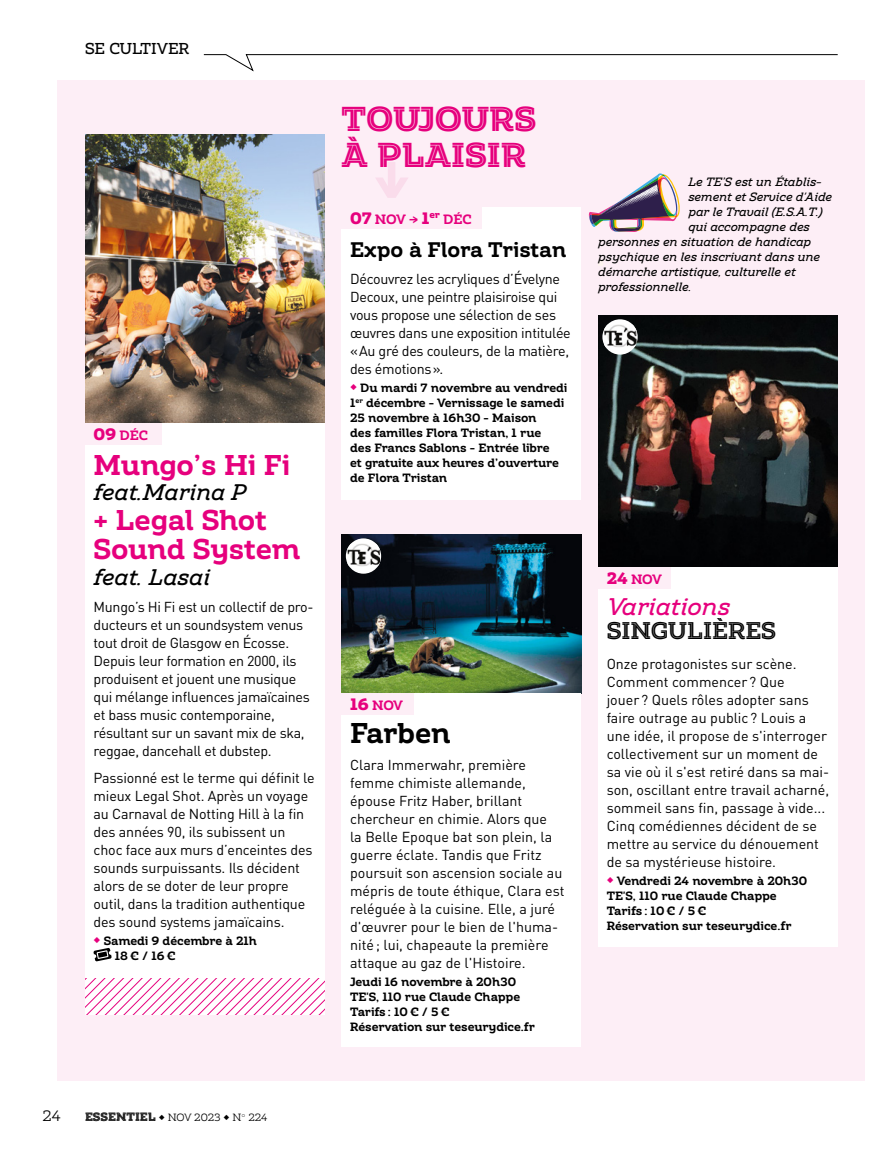
<style>
.page{position:relative;width:893px;height:1149px;background:#fff}
.page>*{position:absolute;margin:0;border:0;box-sizing:border-box;transform-origin:0 0}
.t1{font:800 34.5px/36px "Amazing Slab Inline";color:#e6007d}
.t2{font:700 28.5px/29.2px "Amazing Slab";letter-spacing:-.005em;color:#e6007d}
.t3{font:700 28.5px "Amazing Slab";letter-spacing:-.015em;color:#000}
.t4{font:700 24px "Amazing Slab Inline";color:#000}
.t5{font:italic 500 24px "Amazing Slab";color:#e6007d}
.t6{font:italic 500 22.5px "Amazing Slab";color:#000}
.t7{font:700 21px "Amazing Slab";color:#000}
.t8{font:500 15.75px "Amazing Slab";color:#000}
.t9{font:15px "Amazing Slab";color:#000}
.t10{font:14.25px/18px "DIN Pro";letter-spacing:-.01em;color:#000}
.t11{font:700 13.5px "Amazing Slab";letter-spacing:-.02em;color:#e6007d}
.t12{font:700 12px/15px "Amazing Slab";letter-spacing:-.005em;color:#000}
.t13{font:italic 500 12px "Amazing Slab";color:#000}
.t14{font:10.5px "Amazing Slab";color:#000}
.s1{font-weight:800;font-size:16.5px}
.s2{color:#e6007d}
.s3{font-family:"Amazing Slab Inline";font-weight:800;font-size:12px}
.s4{font-weight:700}
</style>
<div class="page">
<div style="left:57px;top:81px;width:808px;height:999px;background:#fdeef6"></div>
<img style="left:342px;top:534px;width:239px;height:159px">
<img style="left:85px;top:135px;width:240px;height:288px">
<img style="left:598px;top:315px;width:240px;height:252px">
<div style="left:602px;top:319px;width:36px;height:35px;background:#fff;border-radius:50%"></div>
<img style="left:604px;top:324px;width:33px;height:23px">
<div style="left:346px;top:538px;width:35px;height:35px;background:#fff;border-radius:50%"></div>
<img style="left:347px;top:543px;width:33px;height:23px">
<svg style="left:598px;top:261px;width:4px;height:4px"></svg>
<div style="left:342px;top:693px;width:239px;height:353px;background:#fff"></div>
<svg style="left:375px;top:162px;width:34px;height:36px"></svg>
<svg style="left:85px;top:977px;width:240px;height:36px"></svg>
<div style="left:85px;top:423px;width:240px;height:554px;background:#fff"></div>
<svg style="left:93px;top:948px;width:19px;height:13px"></svg>
<div style="left:342px;top:207px;width:239px;height:292px;background:#fff"></div>
<div style="left:85px;top:423px;width:77px;height:21px;background:#fdeef6"></div>
<div style="left:342px;top:207px;width:140px;height:21px;background:#fdeef6"></div>
<div style="left:342px;top:693px;width:72px;height:21px;background:#fdeef6"></div>
<div style="left:598px;top:567px;width:240px;height:379px;background:#fff"></div>
<div style="left:598px;top:567px;width:72px;height:21px;background:#fdeef6"></div>
<svg style="left:203px;top:54px;width:635px;height:18px"></svg>
<img style="left:589px;top:173px;width:92px;height:59px">
<p class="t8" style="left:85px;top:37px;width:106px">SE CULTIVER</p>
<p class="t11" style="left:94px;top:425px;width:56px"><span class="s1">09</span> DÉC</p>
<h2 class="t2" style="left:94px;top:447px;width:198px">Mungo’s Hi Fi</h2>
<h3 class="t6" style="left:94px;top:476px;width:154px">feat.Marina P</h3>
<h2 class="t2" style="left:94px;top:502px;width:208px">+ Legal Shot<br>Sound System</h2>
<h3 class="t6" style="left:94px;top:560px;width:118px">feat. Lasai</h3>
<p class="t10" style="left:94px;top:595px;width:221px">Mungo’s Hi Fi est un collectif de pro&shy;ducteurs et un soundsystem venus tout droit de Glasgow en Écosse.<br>Depuis leur formation en 2000, ils produisent et jouent une musique qui mélange influences jamaïcaines et bass music contemporaine, résultant sur un savant mix de ska, reggae, dancehall et dubstep.</p>
<p class="t10" style="left:94px;top:766px;width:223px">Passionné est le terme qui définit le mieux Legal Shot. Après un voyage au Carnaval de Notting Hill à la fin des années 90, ils subissent un choc face aux murs d’enceintes des sounds surpuissants. Ils décident alors de se doter de leur propre outil, dans la tradition authentique des sound systems jamaïcains.</p>
<p class="t12" style="left:115px;top:931px;width:144px;text-indent:-21px"><span class="s2">◆</span> Samedi 9 décembre à 21h<br>18 € / 16 €</p>
<h1 class="t1" style="left:342px;top:97px;width:196px">TOUJOURS<br>À PLAISIR</h1>
<p class="t11" style="left:350px;top:209px;width:123px"><span class="s1">07</span> NOV → <span class="s1">1</span><sup>er</sup> DÉC</p>
<h3 class="t7" style="left:350px;top:233px;width:218px">Expo à Flora Tristan</h3>
<p class="t10" style="left:350px;top:268px;width:222px">Découvrez les acryliques d’Évelyne<br>Decoux, une peintre plaisiroise qui vous propose une sélection de ses œuvres dans une exposition intitulée «Au gré des couleurs, de la matière, des émotions».</p>
<p class="t12" style="left:350px;top:378px;width:219px"><span class="s2">◆</span> Du mardi 7 novembre au vendredi<br>1<sup>er</sup> décembre - Vernissage le samedi<br>25 novembre à 16h30 - Maison<br>des familles Flora Tristan, 1 rue<br>des Francs Sablons - Entrée libre<br>et gratuite aux heures d’ouverture de Flora Tristan</p>
<p class="t13" style="left:688px;top:173px;width:135px">Le TE’S est un Établis-</p>
<p class="t13" style="left:688px;top:188px;width:145px">sement et Service d'Aide</p>
<p class="t13" style="left:688px;top:203px;width:136px">par le Travail (E.S.A.T.)</p>
<p class="t13" style="left:688px;top:218px;width:123px">qui accompagne des</p>
<p class="t13" style="left:598px;top:233px;width:215px">personnes en situation de handicap</p>
<p class="t13" style="left:598px;top:248px;width:223px">psychique en les inscrivant dans une</p>
<p class="t13" style="left:598px;top:263px;width:199px">démarche artistique, culturelle et</p>
<p class="t13" style="left:598px;top:278px;width:95px">professionnelle.</p>
<p class="t11" style="left:350px;top:695px;width:54px"><span class="s1">16</span> NOV</p>
<h2 class="t3" style="left:350px;top:711px;width:102px">Farben</h2>
<p class="t10" style="left:350px;top:754px;width:216px">Clara Immerwahr, première femme chimiste allemande, épouse Fritz Haber, brillant chercheur en chimie. Alors que<br>la Belle Epoque bat son plein, la guerre éclate. Tandis que Fritz poursuit son ascension sociale au mépris de toute éthique, Clara est reléguée à la cuisine. Elle, a juré d'œuvrer pour le bien de l'huma&shy;nité; lui, chapeaute la première attaque au gaz de l'Histoire.</p>
<p class="t12" style="left:350px;top:972px;width:186px">Jeudi 16 novembre à 20h30<br>TE'S, 110 rue Claude Chappe<br>Tarifs : 10 € / 5 €<br>Réservation sur teseurydice.fr</p>
<p class="t11" style="left:607px;top:569px;width:57px"><span class="s1">24</span> NOV</p>
<h3 class="t5" style="left:607px;top:588px;width:125px">Variations</h3>
<h3 class="t4" style="left:607px;top:612px;width:171px">SINGULIÈRES</h3>
<p class="t10" style="left:607px;top:652px;width:224px">Onze protagonistes sur scène.<br>Comment commencer ? Que<br>jouer ? Quels rôles adopter sans faire outrage au public ? Louis a une idée, il propose de s'interroger collectivement sur un moment de sa vie où il s'est retiré dans sa mai&shy;son, oscillant entre travail acharné, sommeil sans fin, passage à vide...<br>Cinq comédiennes décident de se mettre au service du dénouement de sa mystérieuse histoire.</p>
<p class="t12" style="left:607px;top:871px;width:202px"><span class="s2">◆</span> Vendredi 24 novembre à 20h30<br>TE'S, 110 rue Claude Chappe<br>Tarifs : 10 € / 5 €<br>Réservation sur teseurydice.fr</p>
<p class="t9" style="left:43px;top:1104px;width:20px">24</p>
<p class="t14" style="left:85px;top:1109px;width:184px"><span class="s3">ESSENTIEL</span> <span class="s4">◆</span> NOV 2023 <span class="s4">◆</span> N° 224</p>
</div>
